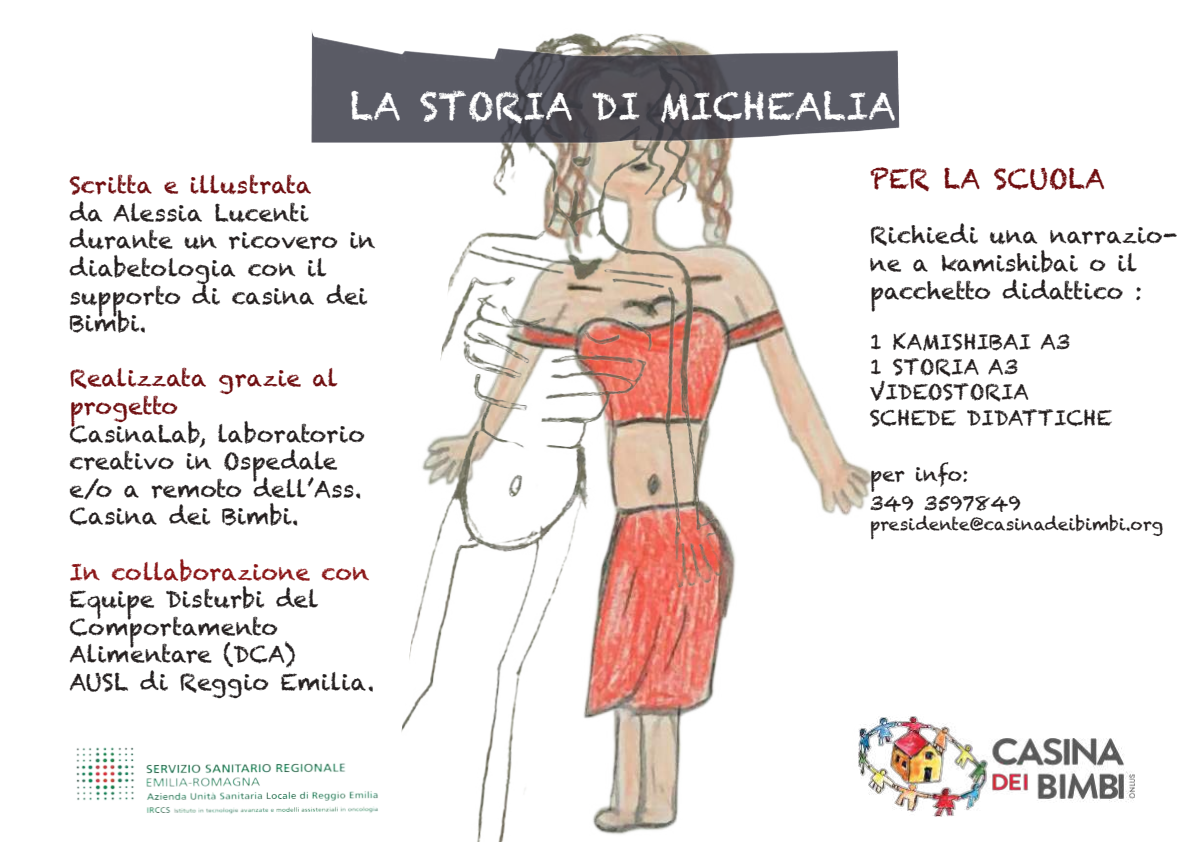
<style>
.page{position:relative;width:1191px;height:842px;background:#fff}
.page>*{position:absolute;margin:0;border:0;box-sizing:border-box;transform-origin:0 0}
.t1{font:37.4px "Chalkduster";color:#fff}
.t2{font:27px "Chalkduster";color:#6f0d0f}
.t3{font:23px/27.6px "Chalkduster";color:#241f1f}
.t4{font:23px/27.6px "Chalkduster";color:#6f0d0f}
.t5{font:23px "Chalkduster";color:#8a1516}
.t6{font:21px/25.2px "Chalkduster";color:#241f1f}
.t7{font:20px/28.8px "Chalkduster";color:#241f1f}
.t8{font:17px "Chalkduster";color:#241f1f}
</style>
<div class="page">
<img style="left:76px;top:747px;width:302px;height:67px">
<img style="left:883px;top:716px;width:251px;height:101px">
<img style="left:814px;top:391px;width:69px;height:404px">
<img style="left:401px;top:155px;width:413px;height:687px">
<img style="left:311px;top:31px;width:589px;height:124px">
<h1 class="t1" style="left:350px;top:82px;width:548px">LA STORIA DI MICHEALIA</h1>
<p class="t4" style="left:69px;top:171px;width:244px">Scritta e illustrata</p>
<p class="t3" style="left:69px;top:199px;width:307px">da Alessia Lucenti durante un ricovero in diabetologia con il supporto di casina dei<br>Bimbi.</p>
<p class="t4" style="left:69px;top:365px;width:270px">Realizzata grazie al progetto</p>
<p class="t3" style="left:69px;top:420px;width:297px">CasinaLab, laboratorio creativo in Ospedale e/o a remoto dell’Ass.<br>Casina dei Bimbi.</p>
<p class="t5" style="left:69px;top:557px;width:301px">In collaborazione con</p>
<p class="t3" style="left:69px;top:585px;width:307px">Equipe Disturbi del<br>Comportamento<br>Alimentare (DCA)<br>AUSL di Reggio Emilia.</p>
<p class="t2" style="left:870px;top:162px;width:237px">PER LA SCUOLA</p>
<p class="t3" style="left:870px;top:222px;width:309px">Richiedi una narrazio&shy;ne a kamishibai o il pacchetto didattico :</p>
<p class="t6" style="left:870px;top:329px;width:244px">1 KAMISHIBAI A3<br>1 STORIA A3<br>VIDEOSTORIA<br>SCHEDE DIDATTICHE</p>
<p class="t7" style="left:870px;top:460px;width:152px">per info:<br>349 3597849</p>
<p class="t8" style="left:870px;top:514px;width:295px">presidente@casinadeibimbi.org</p>
</div>
